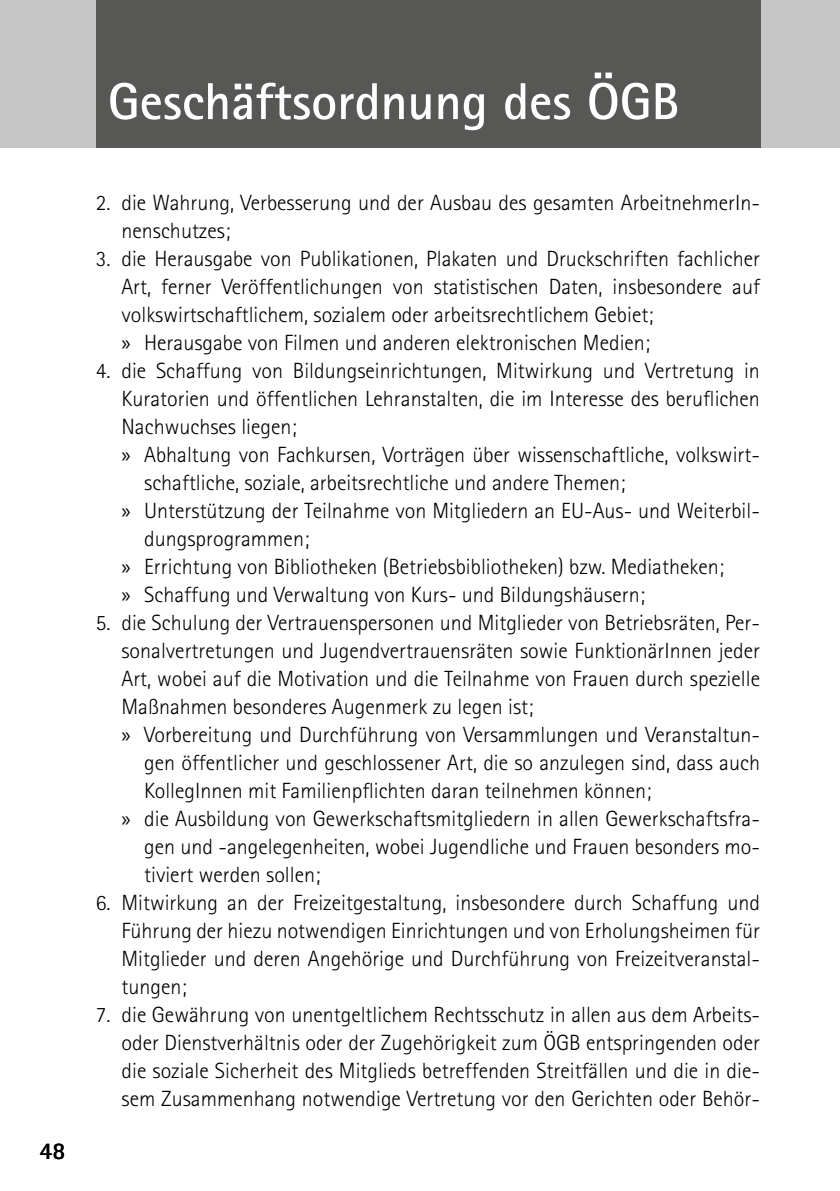
<style>
.page{position:relative;width:840px;height:1191px;background:#fff}
.page>*{position:absolute;margin:0;border:0;box-sizing:border-box;transform-origin:0 0}
.t1{font:700 52px "Rotis Sans Serif";color:#fff}
.t2{font:700 24px "Rotis Sans Serif";color:#000}
.t3{font:300 22px/28px "Rotis Sans Serif";color:#000}
.s1{font-family:"Myriad Pro";font-weight:400}
</style>
<div class="page">
<div style="left:0;top:0;width:839px;height:147px;background:#c6c6c6"></div>
<div style="left:96px;top:0;width:664px;height:147px;background:#575756"></div>
<p class="t2" style="left:40px;top:1135px;width:27px">48</p>
<h1 class="t1" style="left:108px;top:69px;width:573px">Geschäftsordnung des ÖGB</h1>
<p class="t3" style="left:121px;top:188px;width:639px;text-indent:-26px">2. die Wahrung, Verbesserung und der Ausbau des gesamten ArbeitnehmerIn&shy;nenschutzes;</p>
<p class="t3" style="left:121px;top:244px;width:639px;text-indent:-26px">3. die Herausgabe von Publikationen, Plakaten und Druckschriften fachlicher Art, ferner Veröffentlichungen von statistischen Daten, insbesondere auf volkswirtschaftlichem, sozialem oder arbeitsrechtlichem Gebiet;<br><span class="s1">x</span> Herausgabe von Filmen und anderen elektronischen Medien;</p>
<p class="t3" style="left:96px;top:356px;width:665px">4. die Schaffung von Bildungseinrichtungen, Mitwirkung und Vertretung in</p>
<p class="t3" style="left:121px;top:384px;width:639px">Kuratorien und öffentlichen Lehranstalten, die im Interesse des beruflichen</p>
<p class="t3" style="left:121px;top:412px;width:177px">Nachwuchses liegen;</p>
<p class="t3" style="left:121px;top:440px;width:639px"><span class="s1">x</span> Abhaltung von Fachkursen, Vorträgen über wissenschaftliche, volkswirt-</p>
<p class="t3" style="left:144px;top:468px;width:482px">schaftliche, soziale, arbeitsrechtliche und andere Themen;</p>
<p class="t3" style="left:121px;top:496px;width:639px"><span class="s1">x</span> Unterstützung der Teilnahme von Mitgliedern an EU-Aus- und Weiterbil-</p>
<p class="t3" style="left:144px;top:524px;width:166px">dungsprogrammen;</p>
<p class="t3" style="left:121px;top:552px;width:603px"><span class="s1">x</span> Errichtung von Bibliotheken (Betriebsbibliotheken) bzw. Mediatheken;</p>
<p class="t3" style="left:121px;top:580px;width:524px"><span class="s1">x</span> Schaffung und Verwaltung von Kurs- und Bildungshäusern;</p>
<p class="t3" style="left:96px;top:608px;width:665px">5. die Schulung der Vertrauenspersonen und Mitglieder von Betriebsräten, Per-</p>
<p class="t3" style="left:121px;top:636px;width:639px">sonalvertretungen und Jugendvertrauensräten sowie FunktionärInnen jeder</p>
<p class="t3" style="left:121px;top:664px;width:639px">Art, wobei auf die Motivation und die Teilnahme von Frauen durch spezielle</p>
<p class="t3" style="left:121px;top:692px;width:413px">Maßnahmen besonderes Augenmerk zu legen ist;</p>
<p class="t3" style="left:121px;top:720px;width:639px"><span class="s1">x</span> Vorbereitung und Durchführung von Versammlungen und Veranstaltun-</p>
<p class="t3" style="left:144px;top:748px;width:617px">gen öffentlicher und geschlossener Art, die so anzulegen sind, dass auch</p>
<p class="t3" style="left:144px;top:776px;width:508px">KollegInnen mit Familienpflichten daran teilnehmen können;</p>
<p class="t3" style="left:121px;top:804px;width:639px"><span class="s1">x</span> die Ausbildung von Gewerkschaftsmitgliedern in allen Gewerkschaftsfra-</p>
<p class="t3" style="left:144px;top:832px;width:617px">gen und -angelegenheiten, wobei Jugendliche und Frauen besonders mo-</p>
<p class="t3" style="left:144px;top:860px;width:178px">tiviert werden sollen;</p>
<p class="t3" style="left:121px;top:888px;width:639px;text-align:justify;text-indent:-26px">6. Mitwirkung an der Freizeitgestaltung, insbesondere durch Schaffung und Führung der hiezu notwendigen Einrichtungen und von Erholungsheimen für Mitglieder und deren Angehörige und Durchführung von Freizeitveranstal&shy;tungen;</p>
<p class="t3" style="left:121px;top:1000px;width:639px;text-align:justify;text-indent:-26px">7. die Gewährung von unentgeltlichem Rechtsschutz in allen aus dem Arbeits&shy;oder Dienstverhältnis oder der Zugehörigkeit zum ÖGB entspringenden oder die soziale Sicherheit des Mitglieds betreffenden Streitfällen und die in die&shy;sem Zusammenhang notwendige Vertretung vor den Gerichten oder Behör-</p>
</div>
